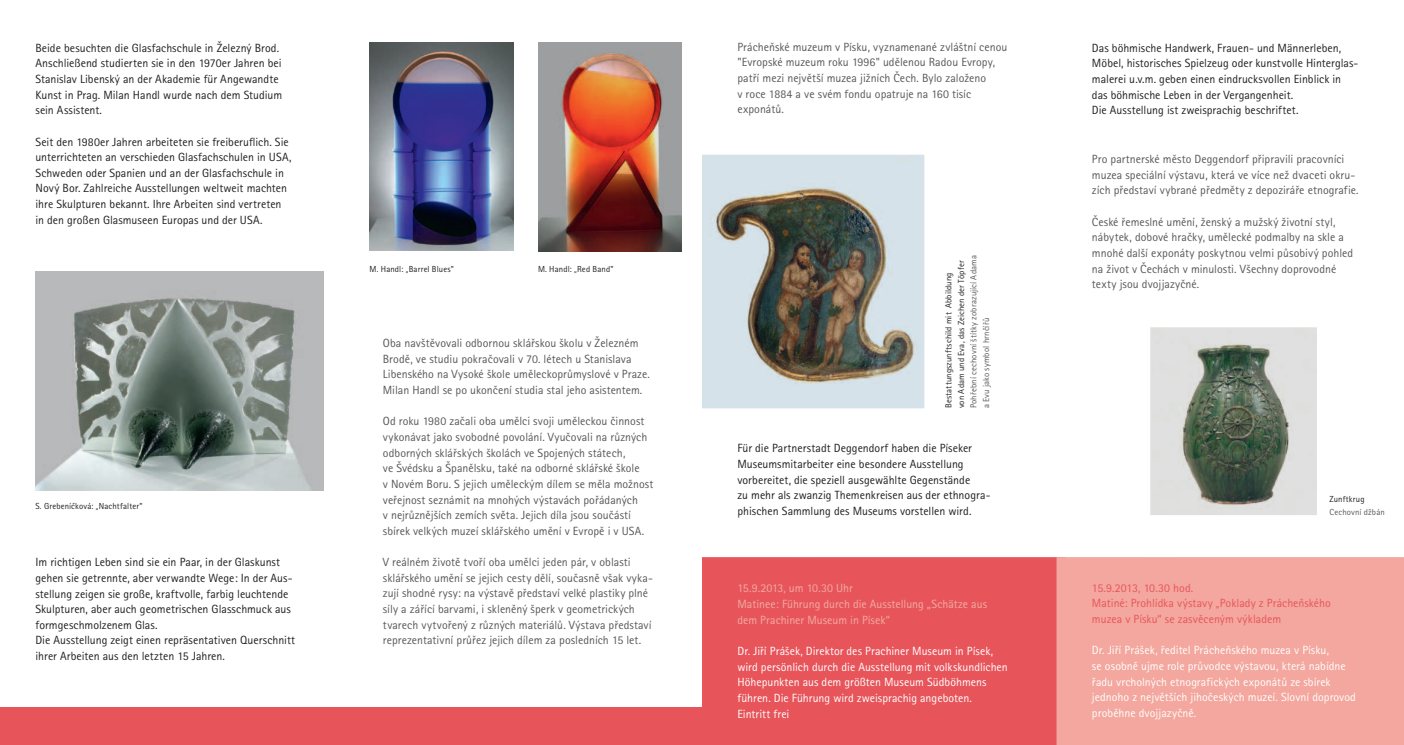
<style>
.page{position:relative;width:1404px;height:745px;background:#fff}
.page>*{position:absolute;margin:0;border:0;box-sizing:border-box;transform-origin:0 0}
.t1{font:11.88px/15.6px "Agfa Rotis Sans Serif";letter-spacing:.005em;color:#57585a}
.t2{font:11.88px/15.6px "Rotis Sans Serif";color:#231f20}
.t3{font:11.88px/15.6px "Agfa Rotis Sans Serif";letter-spacing:.005em;color:#fff}
.t4{font:11.88px/15.6px "Rotis Sans Serif";color:#fff}
.t5{font:11.88px/15.6px "Agfa Rotis Sans Serif";letter-spacing:.005em;color:#e7555b}
.t6{font:11.88px/15.6px "Rotis Sans Serif";color:#f4aaa1}
.t7{font:8.75px/12.5px "Rotis Sans Serif";letter-spacing:.015em;color:#231f20}
.t8{font:8.75px/12.5px "Agfa Rotis Sans Serif";letter-spacing:.015em;color:#57585a}
.t9{font:8.75px "Agfa Rotis Sans Serif";letter-spacing:.015em;color:#231f20}
</style>
<div class="page">
<div style="left:0;top:707px;width:709px;height:37px;background:#e7555b"></div>
<div style="left:702px;top:557px;width:354px;height:187px;background:#e7555b"></div>
<img style="left:35px;top:272px;width:289px;height:218px">
<img style="left:538px;top:43px;width:144px;height:208px">
<img style="left:369px;top:43px;width:144px;height:208px">
<img style="left:1150px;top:327px;width:166px;height:188px">
<img style="left:702px;top:155px;width:222px;height:253px">
<div style="left:1056px;top:557px;width:347px;height:187px;background:#f3a79e"></div>
<p class="t2" style="left:35px;top:40px;width:248px">Beide besuchten die Glasfachschule in Železný Brod.<br>Anschließend studierten sie in den 1970er Jahren bei Stanislav Libenský an der Akademie für Angewandte Kunst in Prag. Milan Handl wurde nach dem Studium sein Assistent.</p>
<p class="t2" style="left:35px;top:133px;width:257px">Seit den 1980er Jahren arbeiteten sie freiberuflich. Sie unterrichteten an verschieden Glasfachschulen in USA, Schweden oder Spanien und an der Glasfachschule in Nový Bor. Zahlreiche Ausstellungen weltweit machten ihre Skulpturen bekannt. Ihre Arbeiten sind vertreten in den großen Glasmuseen Europas und der USA.</p>
<p class="t9" style="left:35px;top:500px;width:109px">S. Grebenícˇková: „Nachtfalter"</p>
<p class="t2" style="left:35px;top:554px;width:261px">Im richtigen Leben sind sie ein Paar, in der Glaskunst gehen sie getrennte, aber verwandte Wege: In der Aus&shy;stellung zeigen sie große, kraftvolle, farbig leuchtende Skulpturen, aber auch geometrischen Glasschmuck aus formgeschmolzenem Glas.<br>Die Ausstellung zeigt einen repräsentativen Querschnitt ihrer Arbeiten aus den letzten 15 Jahren.</p>
<p class="t9" style="left:369px;top:263px;width:86px">M. Handl: „Barrel Blues"</p>
<p class="t9" style="left:538px;top:263px;width:77px">M. Handl: „Red Band"</p>
<p class="t1" style="left:383px;top:335px;width:268px">Oba navštěvovali odbornou sklářskou školu v Železném Brodě, ve studiu pokračovali v 70. létech u Stanislava Libenského na Vysoké škole uměleckoprůmyslové v Praze.<br>Milan Handl se po ukončení studia stal jeho asistentem.</p>
<p class="t1" style="left:383px;top:413px;width:272px">Od roku 1980 začali oba umělci svoji uměleckou činnost vykonávat jako svobodné povolání. Vyučovali na různých odborných sklářských školách ve Spojených státech,<br>ve Švédsku a Španělsku, také na odborné sklářské škole<br>v Novém Boru. S jejich uměleckým dílem se měla možnost veřejnost seznámit na mnohých výstavách pořádaných<br>v nejrůznějších zemích světa. Jejich díla jsou součástí sbírek velkých muzeí sklářského umění v Evropě i v USA.</p>
<p class="t1" style="left:383px;top:554px;width:271px">V reálném životě tvoří oba umělci jeden pár, v oblasti sklářského umění se jejich cesty dělí, současně však vyka&shy;zují shodné rysy: na výstavě představí velké plastiky plné síly a zářící barvami, i skleněný šperk v geometrických tvarech vytvořený z různých materiálů. Výstava představí reprezentativní průřez jejich dílem za posledních 15 let.</p>
<p class="t1" style="left:737px;top:39px;width:271px">Prácheňské muzeum v Písku, vyznamenané zvláštní cenou "Evropské muzeum roku 1996" udělenou Radou Evropy, patří mezi největší muzea jižních Čech. Bylo založeno<br>v roce 1884 a ve svém fondu opatruje na 160 tisíc exponátů.</p>
<p class="t7" style="left:942px;top:408px;width:149px;rotate:-90deg">Bestattungszunftschild mit Abbildung von Adam und Eva, das Zeichen der Töpfer</p>
<p class="t8" style="left:967px;top:408px;width:154px;rotate:-90deg">Pohřební cechovní štítky zobrazující Adama a Evu jako symbol hrnčířů</p>
<p class="t2" style="left:737px;top:440px;width:254px">Für die Partnerstadt Deggendorf haben die Píseker Museumsmitarbeiter eine besondere Ausstellung vorbereitet, die speziell ausgewählte Gegenstände<br>zu mehr als zwanzig Themenkreisen aus der ethnogra&shy;phischen Sammlung des Museums vorstellen wird.</p>
<p class="t6" style="left:737px;top:580px;width:251px">15.9.2013, um 10.30 Uhr<br>Matinee: Führung durch die Ausstellung „Schätze aus dem Prachiner Museum in Písek“</p>
<p class="t4" style="left:737px;top:642px;width:272px">Dr. Jirˇí Prášek, Direktor des Prachiner Museum in Písek, wird persönlich durch die Ausstellung mit volkskundlichen Höhepunkten aus dem größten Museum Südböhmens führen. Die Führung wird zweisprachig angeboten.<br>Eintritt frei</p>
<p class="t2" style="left:1091px;top:40px;width:268px">Das böhmische Handwerk, Frauen- und Männerleben, Möbel, historisches Spielzeug oder kunstvolle Hinterglas&shy;malerei u.v.m. geben einen eindrucksvollen Einblick in das böhmische Leben in der Vergangenheit.<br>Die Ausstellung ist zweisprachig beschriftet.</p>
<p class="t1" style="left:1091px;top:151px;width:268px">Pro partnerské město Deggendorf připravili pracovníci muzea speciální výstavu, která ve více než dvaceti okru&shy;zích představí vybrané předměty z depoziráře etnografie.</p>
<p class="t1" style="left:1091px;top:213px;width:263px">České řemeslné umění, ženský a mužský životní styl, nábytek, dobové hračky, umělecké podmalby na skle a mnohé další exponáty poskytnou velmi působivý pohled na život v Čechách v minulosti. Všechny doprovodné texty jsou dvojjazyčné.</p>
<p class="t7" style="left:1329px;top:492px;width:37px">Zunftkrug</p>
<p class="t8" style="left:1329px;top:505px;width:57px">Cechovní džbán</p>
<p class="t5" style="left:1091px;top:579px;width:240px">15.9.2013, 10.30 hod.<br>Matiné: Prohlídka výstavy „Poklady z Prácheňského muzea v Písku“ se zasvěceným výkladem</p>
<p class="t3" style="left:1091px;top:642px;width:265px">Dr. Jiří Prášek, ředitel Prácheňského muzea v Písku,<br>se osobně ujme role průvodce výstavou, která nabídne řadu vrcholných etnografických exponátů ze sbírek jednoho z největších jihočeských muzeí. Slovní doprovod proběhne dvojjazyčně.</p>
</div>
